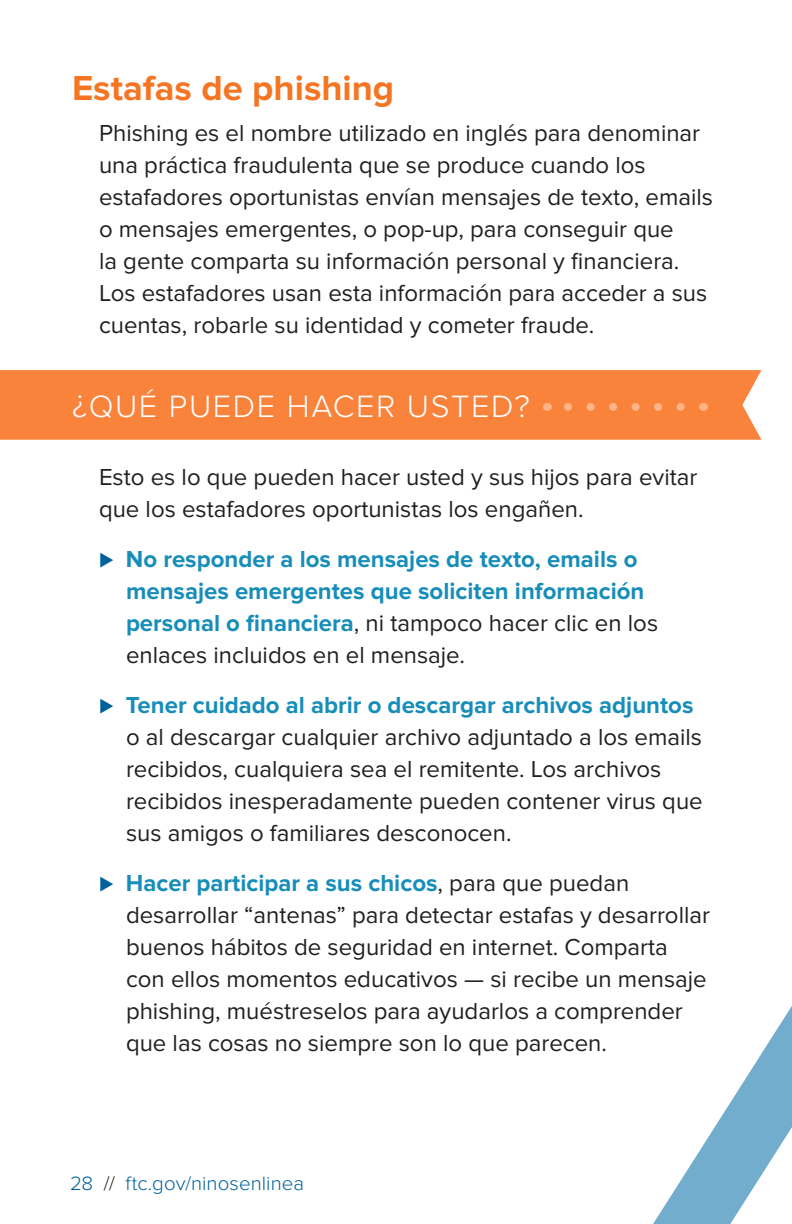
<style>
.page{position:relative;width:792px;height:1224px;background:#fff}
.page>*{position:absolute;margin:0;border:0;box-sizing:border-box;transform-origin:0 0}
.t1{font:700 36px "Proxima Nova";color:#f57523}
.WhatCanYaDo{font:300 32px "Proxima Nova";letter-spacing:.05em;color:#fff}
.Bullet{font:24px/32px "Proxima Nova";color:#231f20}
.Main_Body{font:24px/32px "Proxima Nova";color:#231f20}
.Bullet-2{font:700 24px/32px "Proxima Nova";color:#178db9}
.t2{font:300 20px "Proxima Nova";letter-spacing:.005em;color:#00619c}
.s1{font-weight:400;color:#00619c}
.s2{font-weight:400;color:#231f20}
.s3{color:#00619c}
.s4{font-weight:700;color:#178db9}
.s5{color:#231f20}
</style>
<div class="page">
<div style="left:0;top:370px;width:761px;height:70px;background:#fa833c"></div>
<svg style="left:558px;top:403px;width:123px;height:8px"></svg>
<svg style="left:653px;top:1006px;width:139px;height:218px"></svg>
<h1 class="t1" style="left:72px;top:68px;width:324px">Estafas de phishing</h1>
<p class="Main_Body" style="left:99px;top:118px;width:616px">Phishing es el nombre utilizado en inglés para denominar una práctica fraudulenta que se produce cuando los estafadores oportunistas envían mensajes de texto, emails o mensajes emergentes, o pop-up, para conseguir que<br>la gente comparta su información personal y financiera.<br>Los estafadores usan esta información para acceder a sus cuentas, robarle su identidad y cometer fraude.</p>
<p class="WhatCanYaDo" style="left:72px;top:388px;width:459px">¿QUÉ PUEDE HACER USTED?</p>
<p class="Main_Body" style="left:99px;top:462px;width:600px">Esto es lo que pueden hacer usted y sus hijos para evitar que los estafadores oportunistas los engañen.</p>
<p class="Bullet-2" style="left:126px;top:544px;width:534px;text-indent:-27px"><span class="s1">⊲</span> No responder a los mensajes de texto, emails o mensajes emergentes que soliciten información personal o financiera<span class="s2">, ni tampoco hacer clic en los enlaces incluidos en el mensaje.</span></p>
<p class="Bullet" style="left:126px;top:690px;width:578px;text-indent:-27px"><span class="s3">⊲</span> <span class="s4">Tener cuidado al abrir o descargar archivos adjuntos </span>o al descargar cualquier archivo adjuntado a los emails recibidos, cualquiera sea el remitente. Los archivos recibidos inesperadamente pueden contener virus que sus amigos o familiares desconocen.</p>
<p class="Bullet" style="left:126px;top:868px;width:586px;text-indent:-27px"><span class="s3">⊲</span> <span class="s4">Hacer participar a sus chicos</span>, para que puedan desarrollar “antenas” para detectar estafas y desarrollar buenos hábitos de seguridad en internet. Comparta con ellos momentos educativos — si recibe un mensaje phishing, muéstreselos para ayudarlos a comprender que las cosas no siempre son lo que parecen.</p>
<p class="t2" style="left:70px;top:1172px;width:236px">28 <span class="s5">//</span> ftc.gov/ninosenlinea</p>
</div>
